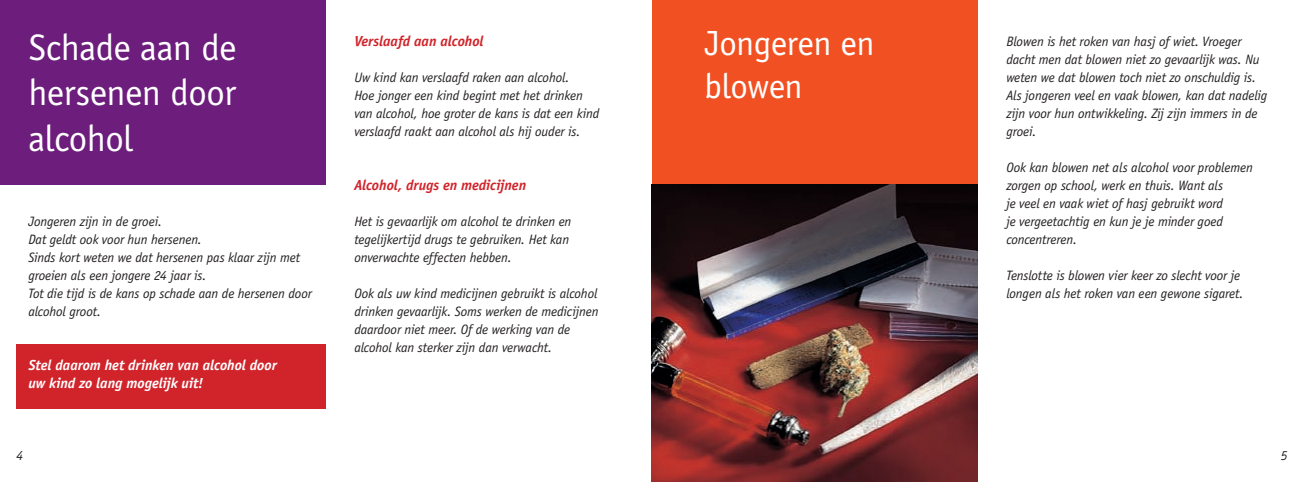
<style>
.page{position:relative;width:1304px;height:482px;background:#fff}
.page>*{position:absolute;margin:0;border:0;box-sizing:border-box;transform-origin:0 0}
.t1{font:38px/45.6px "Officina Sans";letter-spacing:-.015em;color:#fff;text-align:justify}
.t2{font:36px/43.2px "Officina Sans";letter-spacing:-.01em;color:#fff}
.t3{font:italic 700 15px/18px "Officina Sans";letter-spacing:-.005em;color:#fff}
.t4{font:italic 700 15px "Officina Sans";letter-spacing:-.005em;color:#d1232a}
.t5{font:italic 14px/18px "Officina Sans";letter-spacing:-.01em;color:#231f20}
</style>
<div class="page">
<div style="left:17px;top:344px;width:309px;height:65px;background:#d1232a"></div>
<div style="left:0;top:0;width:326px;height:184px;background:#6d1d7c"></div>
<div style="left:652px;top:0;width:326px;height:184px;background:#f15122"></div>
<img style="left:652px;top:184px;width:326px;height:298px">
<h1 class="t1" style="left:28px;top:25px;width:210px">Schade aan de hersenen door alcohol</h1>
<p class="t5" style="left:28px;top:213px;width:285px">Jongeren zijn in de groei.<br>Dat geldt ook voor hun hersenen.<br>Sinds kort weten we dat hersenen pas klaar zijn met groeien als een jongere 24 jaar is.<br>Tot die tijd is de kans op schade aan de hersenen door alcohol groot.</p>
<p class="t3" style="left:28px;top:356px;width:250px">Stel daarom het drinken van alcohol door uw kind zo lang mogelijk uit!</p>
<p class="t4" style="left:354px;top:33px;width:131px">Verslaafd aan alcohol</p>
<p class="t5" style="left:354px;top:69px;width:246px">Uw kind kan verslaafd raken aan alcohol.<br>Hoe jonger een kind begint met het drinken van alcohol, hoe groter de kans is dat een kind verslaafd raakt aan alcohol als hij ouder is.</p>
<p class="t4" style="left:354px;top:177px;width:173px">Alcohol, drugs en medicijnen</p>
<p class="t5" style="left:354px;top:213px;width:219px">Het is gevaarlijk om alcohol te drinken en tegelijkertijd drugs te gebruiken. Het kan onverwachte effecten hebben.</p>
<p class="t5" style="left:354px;top:285px;width:246px">Ook als uw kind medicijnen gebruikt is alcohol drinken gevaarlijk. Soms werken de medicijnen daardoor niet meer. Of de werking van de alcohol kan sterker zijn dan verwacht.</p>
<h2 class="t2" style="left:704px;top:21px;width:172px">Jongeren en blowen</h2>
<p class="t5" style="left:1006px;top:33px;width:263px">Blowen is het roken van hasj of wiet. Vroeger dacht men dat blowen niet zo gevaarlijk was. Nu weten we dat blowen toch niet zo onschuldig is.<br>Als jongeren veel en vaak blowen, kan dat nadelig zijn voor hun ontwikkeling. Zij zijn immers in de groei.</p>
<p class="t5" style="left:1006px;top:159px;width:248px">Ook kan blowen net als alcohol voor problemen zorgen op school, werk en thuis. Want als<br>je veel en vaak wiet of hasj gebruikt word<br>je vergeetachtig en kun je je minder goed concentreren.</p>
<p class="t5" style="left:1006px;top:267px;width:239px">Tenslotte is blowen vier keer zo slecht voor je longen als het roken van een gewone sigaret.</p>
<p class="t5" style="left:16px;top:447px;width:8px">4</p>
<p class="t5" style="left:1281px;top:447px;width:8px">5</p>
</div>
